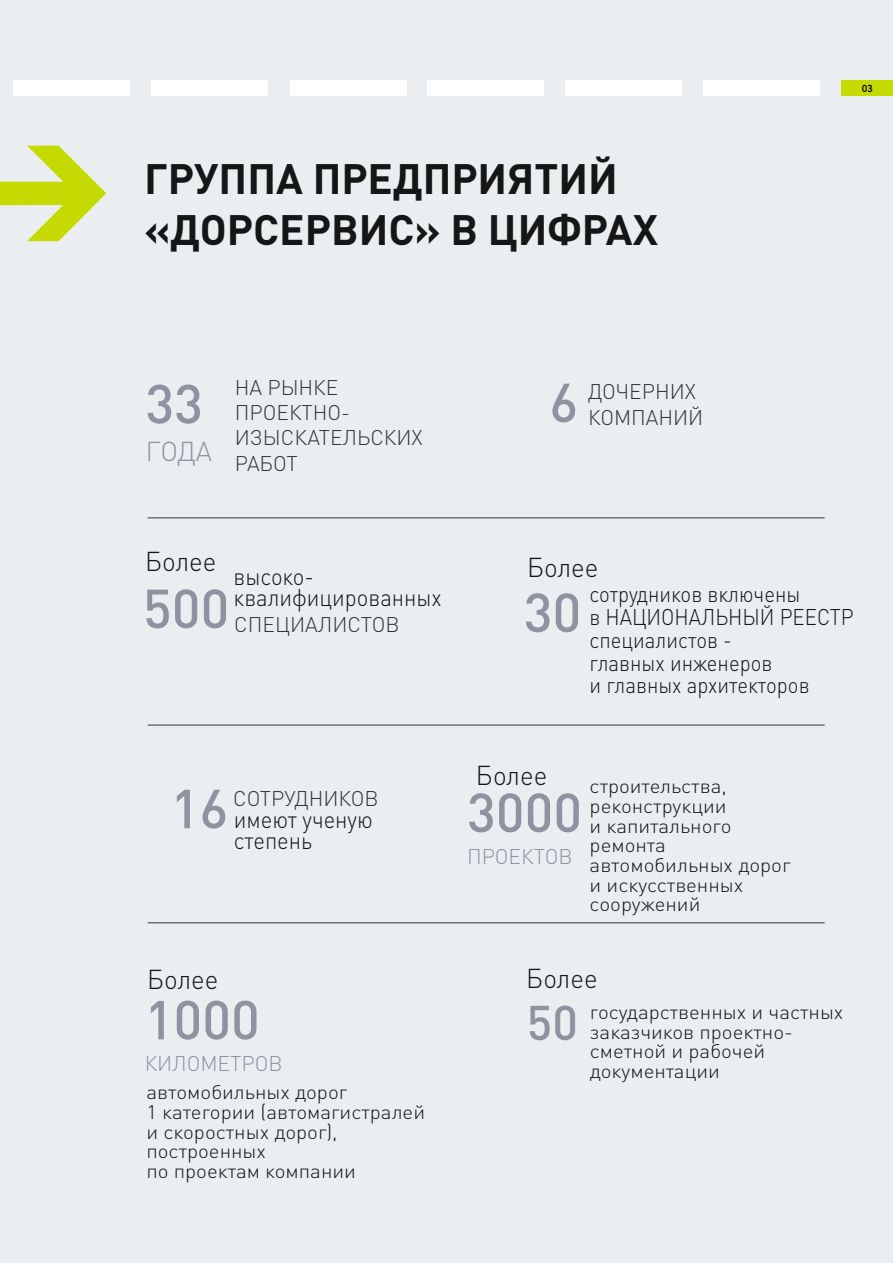
<style>
.page{position:relative;width:893px;height:1263px;background:#ebeef1}
.page>*{position:absolute;margin:0;border:0;box-sizing:border-box;transform-origin:0 0}
.t1{font:500 54px "DIN Pro";color:#8f92a1}
.t2{font:500 48px "DIN Pro";color:#8f92a1}
.t3{font:700 42px/51.3px "DIN Pro";color:#151616}
.t4{font:300 27px "DIN Pro";color:#151616;scale:.96 1}
.t5{font:300 27px "DIN Pro";color:#8f92a1}
.t6{font:300 24px/21px "DIN Pro";color:#151616;scale:.92 1}
.t7{font:300 22.5px/22.6px "DIN Pro";color:#151616;scale:.91 1}
.t8{font:300 21px/25.5px "DIN Pro";color:#343435}
.t9{font:300 21px "DIN Pro";color:#8f92a1}
.t10{font:300 19.5px/19.6px "DIN Pro";color:#151616;scale:1.05 1}
.t11{font:700 10.35px "Circe";color:#0c0d0c}
</style>
<div class="page">
<div style="left:428px;top:81px;width:116px;height:15px;background:#fff"></div>
<div style="left:565px;top:81px;width:117px;height:15px;background:#fff"></div>
<div style="left:703px;top:81px;width:117px;height:15px;background:#fff"></div>
<div style="left:290px;top:81px;width:116px;height:15px;background:#fff"></div>
<div style="left:841px;top:81px;width:52px;height:15px;background:#c5da00"></div>
<div style="left:151px;top:81px;width:117px;height:15px;background:#fff"></div>
<div style="left:13px;top:81px;width:117px;height:15px;background:#fff"></div>
<svg style="left:0;top:146px;width:106px;height:95px"></svg>
<hr style="left:148px;top:517px;width:677px;height:1px;background:#403e4b">
<hr style="left:148px;top:724px;width:677px;height:2px;background:#403e4b">
<hr style="left:148px;top:922px;width:677px;height:1px;background:#403e4b">
<h3 class="t3" style="left:144px;top:157px;width:515px">ГРУППА ПРЕДПРИЯТИЙ «ДОРСЕРВИС» В ЦИФРАХ</h3>
<p class="t11" style="left:862px;top:84px;width:13px">03</p>
<h1 class="t1" style="left:145px;top:385px;width:59px">33</h1>
<h3 class="t5" style="left:145px;top:442px;width:68px">ГОДА</h3>
<p class="t8" style="left:235px;top:377px;width:189px">НА РЫНКЕ<br>ПРОЕКТНО-<br>ИЗЫСКАТЕЛЬСКИХ<br>РАБОТ</p>
<h1 class="t1" style="left:549px;top:384px;width:30px">6</h1>
<p class="t8" style="left:588px;top:381px;width:117px">ДОЧЕРНИХ<br>КОМПАНИЙ</p>
<h3 class="t4" style="left:145px;top:552px;width:76px">Более</h3>
<h1 class="t1" style="left:143px;top:590px;width:88px">500</h1>
<p class="t6" style="left:234px;top:569px;width:228px">высоко&shy;квалифицированных</p>
<p class="t8" style="left:234px;top:614px;width:167px">СПЕЦИАЛИСТОВ</p>
<h3 class="t4" style="left:527px;top:558px;width:76px">Более</h3>
<h1 class="t1" style="left:524px;top:593px;width:59px">30</h1>
<p class="t7" style="left:589px;top:586px;width:292px">сотрудников включены<br>в НАЦИОНАЛЬНЫЙ РЕЕСТР специалистов -<br>главных инженеров<br>и главных архитекторов</p>
<h1 class="t1" style="left:171px;top:790px;width:59px">16</h1>
<p class="t8" style="left:233px;top:788px;width:147px">СОТРУДНИКОВ</p>
<p class="t6" style="left:234px;top:812px;width:153px">имеют ученую степень</p>
<h3 class="t4" style="left:147px;top:969px;width:76px">Более</h3>
<h1 class="t1" style="left:145px;top:1001px;width:117px">1000</h1>
<p class="t9" style="left:145px;top:1056px;width:139px">КИЛОМЕТРОВ</p>
<p class="t10" style="left:146px;top:1085px;width:267px">автомобильных дорог<br>1 категории (автомагистралей и скоростных дорог), построенных<br>по проектам компании</p>
<h3 class="t4" style="left:476px;top:766px;width:76px">Более</h3>
<h1 class="t1" style="left:467px;top:794px;width:117px">3000</h1>
<p class="t9" style="left:467px;top:849px;width:107px">ПРОЕКТОВ</p>
<p class="t10" style="left:590px;top:779px;width:193px">строительства, реконструкции<br>и капитального ремонта автомобильных дорог и искусственных сооружений</p>
<h3 class="t4" style="left:526px;top:969px;width:76px">Более</h3>
<h2 class="t2" style="left:527px;top:1006px;width:53px">50</h2>
<p class="t10" style="left:590px;top:1004px;width:243px">государственных и частных заказчиков проектно&shy;сметной и рабочей документации</p>
</div>
